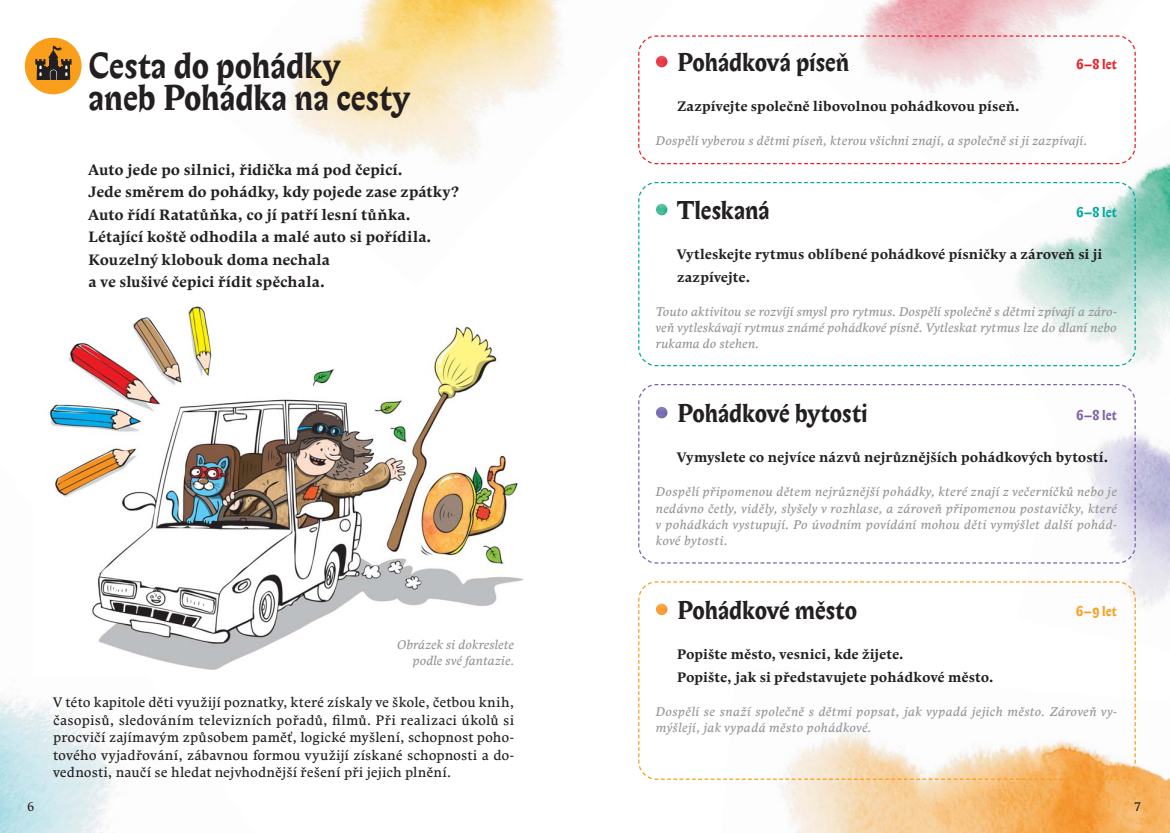
<style>
.page{position:relative;width:1170px;height:833px;background:#fff}
.page>*{position:absolute;margin:0;border:0;box-sizing:border-box;transform-origin:0 0}
.t1{font:700 35px/31.2px "Biblon ITC Swash";letter-spacing:-.01em;color:#231f20}
.t2{font:700 25px "Biblon ITC Swash";letter-spacing:-.01em;color:#231f20}
.t3{font:700 15px/22.5px "Comenia Serif";letter-spacing:.005em;color:#231f20}
.t4{font:13.75px/17.5px "Comenia Serif";letter-spacing:.005em;color:#231f20;text-align:justify}
.t5{font:700 13.75px/22.5px "Comenia Serif";letter-spacing:.01em;color:#231f20}
.t6{font:700 13.75px "Biblon ITC Swash";color:#ed1c24}
.t7{font:700 13.75px "Biblon ITC Swash";color:#00a99d}
.t8{font:700 13.75px "Biblon ITC Swash";color:#7d60a9}
.t9{font:700 13.75px "Biblon ITC Swash";color:#f99d1c}
.t10{font:italic 12.5px/16.2px "Comenia Serif";letter-spacing:.025em;color:#939598;text-align:justify}
.t11{font:12.5px "Comenia Serif";color:#231f20}
</style>
<div class="page">
<img style="left:863px;top:0;width:240px;height:35px">
<img style="left:1128px;top:454px;width:41px;height:152px">
<img style="left:1136px;top:163px;width:33px;height:291px">
<img style="left:781px;top:765px;width:388px;height:68px">
<img style="left:288px;top:0;width:275px;height:164px">
<div style="left:25px;top:38px;width:56px;height:56px;background:#f99f1b;border-radius:50%"></div>
<svg style="left:35px;top:45px;width:37px;height:35px"></svg>
<img style="left:49px;top:306px;width:475px;height:365px">
<svg style="left:638px;top:35px;width:498px;height:130px"></svg>
<svg style="left:638px;top:181px;width:498px;height:186px"></svg>
<svg style="left:638px;top:384px;width:498px;height:180px"></svg>
<svg style="left:638px;top:580px;width:498px;height:200px"></svg>
<h1 class="t1" style="left:89px;top:52px;width:323px">Cesta do pohádky aneb Pohádka na cesty</h1>
<p class="t3" style="left:89px;top:159px;width:372px">Auto jede po silnici, řidička má pod čepicí.<br>Jede směrem do pohádky, kdy pojede zase zpátky?<br>Auto řídí Ratatůňka, co jí patří lesní tůňka.<br>Létající koště odhodila a malé auto si pořídila.<br>Kouzelný klobouk doma nechala<br>a ve slušivé čepici řídit spěchala.</p>
<p class="t10" style="left:397px;top:638px;width:119px;text-align:right">Obrázek si dokreslete podle své fantazie.</p>
<p class="t4" style="left:53px;top:695px;width:462px">V této kapitole děti využijí poznatky, které získaly ve škole, četbou knih, časopisů, sledováním televizních pořadů, filmů. Při realizaci úkolů si procvičí zajímavým způsobem paměť, logické myšlení, schopnost poho&shy;tového vyjadřování, zábavnou formou využijí získané schopnosti a do&shy;vednosti, naučí se hledat nejvhodnější řešení při jejich plnění.</p>
<h2 class="t2" style="left:677px;top:49px;width:174px">Pohádková píseň</h2>
<p class="t6" style="left:1076px;top:57px;width:42px">6–8 let</p>
<p class="t5" style="left:677px;top:96px;width:344px">Zazpívejte společně libovolnou pohádkovou píseň.</p>
<p class="t10" style="left:656px;top:134px;width:432px">Dospělí vyberou s dětmi píseň, kterou všichni znají, a společně si ji zazpívají.</p>
<h2 class="t2" style="left:677px;top:197px;width:94px">Tleskaná</h2>
<p class="t7" style="left:1076px;top:205px;width:42px">6–8 let</p>
<p class="t5" style="left:677px;top:244px;width:426px">Vytleskejte rytmus oblíbené pohádkové písničky a zároveň si ji zazpívejte.</p>
<p class="t10" style="left:656px;top:304px;width:462px">Touto aktivitou se rozvíjí smysl pro rytmus. Dospělí společně s dětmi zpívají a záro&shy;veň vytleskávají rytmus známé pohádkové písně. Vytleskat rytmus lze do dlaní nebo rukama do stehen.</p>
<h2 class="t2" style="left:677px;top:400px;width:192px">Pohádkové bytosti</h2>
<p class="t8" style="left:1076px;top:408px;width:42px">6–8 let</p>
<p class="t5" style="left:677px;top:447px;width:432px">Vymyslete co nejvíce názvů nejrůznějších pohádkových bytostí.</p>
<p class="t10" style="left:656px;top:485px;width:462px">Dospělí připomenou dětem nejrůznější pohádky, které znají z večerníčků nebo je nedávno četly, viděly, slyšely v rozhlase, a zároveň připomenou postavičky, které v pohádkách vystupují. Po úvodním povídání mohou děti vymýšlet další pohád&shy;kové bytosti.</p>
<h2 class="t2" style="left:677px;top:597px;width:181px">Pohádkové město</h2>
<p class="t9" style="left:1076px;top:604px;width:42px">6–9 let</p>
<p class="t5" style="left:677px;top:644px;width:318px">Popište město, vesnici, kde žijete.<br>Popište, jak si představujete pohádkové město.</p>
<p class="t10" style="left:656px;top:704px;width:462px">Dospělí se snaží společně s dětmi popsat, jak vypadá jejich město. Zároveň vy&shy;mýšlejí, jak vypadá město pohádkové.</p>
<p class="t11" style="left:27px;top:802px;width:9px">6</p>
<p class="t11" style="left:1134px;top:802px;width:8px">7</p>
</div>
